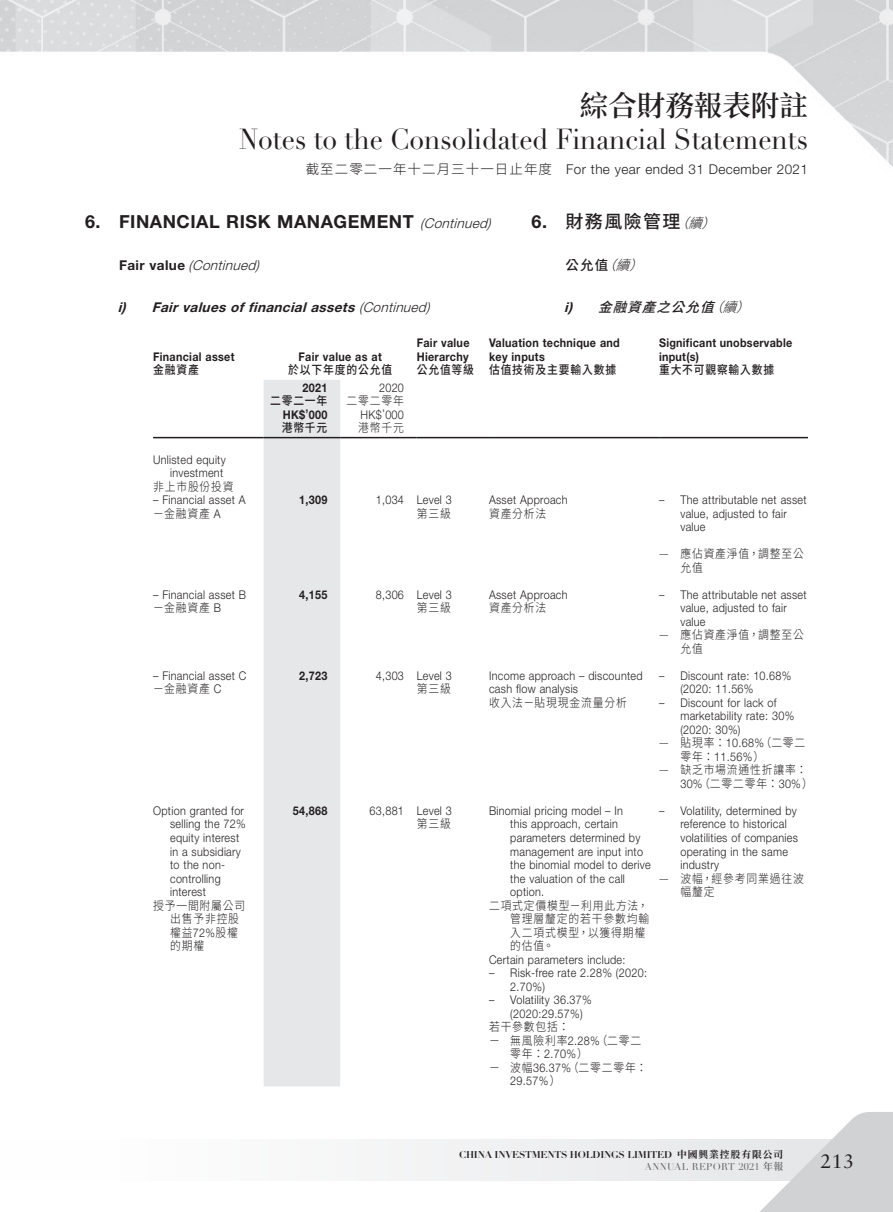
<style>
.page{position:relative;width:893px;height:1212px;background:#fff}
.page>*{position:absolute;margin:0;border:0;box-sizing:border-box;transform-origin:0 0}
.t1{font:28.5px "Didot LT Std";color:#231f20;scale:.93 1}
.t2{font:600 28.5px "Source Han Serif TC";color:#231f20}
.t3{font:19.5px "Sabon LT Std";color:#231f20}
.Heading_1{font:700 18px "Helvetica Neue LT Std";letter-spacing:.03em;color:#231f20}
.C_Heading_1{font:500 18px "Source Han Sans TC";letter-spacing:.08em;color:#231f20}
.t4{font:300 13.5px "Helvetica Neue LT Std";letter-spacing:.03em;color:#231f20}
.Heading_3{font:italic 700 13.5px "Helvetica Neue LT Std";color:#231f20}
.Heading_2{font:italic 300 13.5px "Helvetica Neue LT Std";color:#231f20}
.C_Heading_3{font:italic 500 13.5px "Source Han Sans TC";color:#231f20}
.C_Heading_2{font:500 13.5px "Source Han Sans TC";color:#231f20}
.Body_Text{font:300 12px/13.5px "Helvetica Neue LT Std";letter-spacing:.03em;color:#231f20;scale:.9 1}
.Body_Text-2{font:300 12px/13.5px "Source Han Sans TC";letter-spacing:.08em;color:#231f20;scale:.9 1}
.Body_Text-3{font:700 12px/13.5px "Helvetica Neue LT Std";letter-spacing:.03em;color:#231f20;scale:.9 1}
.Body_Text-4{font:500 12px "Source Han Sans TC";letter-spacing:.08em;color:#231f20;scale:.9 1}
.t5{font:700 9.75px/12px "Didot LT Std";letter-spacing:-.02em;color:#231f20;text-align:right}
.s1{font-family:"Source Han Sans TC"}
.s2{font-family:"Helvetica Neue LT Std";font-weight:700}
.s3{font-weight:300;font-style:italic;font-size:13.5px}
.s4{font-weight:300;font-style:italic}
.s5{font-weight:300}
.s6{font-weight:700;font-style:normal}
.s7{font-family:"Helvetica Neue LT Std"}
.s8{font-family:"Source Han Serif TC"}
.s9{font-weight:400;color:#636366}
.s10{font-family:"Source Han Serif TC";font-weight:600;color:#636366}
</style>
<div class="page">
<img style="left:0;top:0;width:893px;height:167px">
<div style="left:0;top:1140px;width:843px;height:41px;background:#f5f5f6"></div>
<svg style="left:738px;top:1112px;width:155px;height:100px"></svg>
<div style="left:264px;top:380px;width:76px;height:706px;background:#e6e7e9"></div>
<hr style="left:153px;top:437px;width:111px;height:1px;background:#231f20">
<hr style="left:264px;top:437px;width:76px;height:1px;background:#231f20">
<hr style="left:340px;top:437px;width:77px;height:1px;background:#231f20">
<hr style="left:417px;top:437px;width:72px;height:1px;background:#231f20">
<hr style="left:489px;top:437px;width:170px;height:1px;background:#231f20">
<hr style="left:659px;top:437px;width:149px;height:1px;background:#231f20">
<h1 class="t2" style="left:580px;top:90px;width:229px">綜合財務報表附註</h1>
<h1 class="t1" style="left:239px;top:122px;width:613px">Notes to the Consolidated Financial Statements</h1>
<p class="t4" style="left:306px;top:161px;width:504px"><span class="s1">截至二零二一年十二月三十一日止年度</span> For the year ended 31 December 2021</p>
<p class="C_Heading_1" style="left:531px;top:212px;width:196px"><span class="s2">6.</span> 財務風險管理<span class="s3">（續）</span></p>
<p class="C_Heading_2" style="left:566px;top:258px;width:89px">公允值<span class="s4">（續）</span></p>
<p class="C_Heading_3" style="left:564px;top:300px;width:197px"><span class="s2">i)</span> 金融資產之公允值<span class="s5">（續）</span></p>
<p class="Heading_1" style="left:85px;top:211px;width:408px">6. FINANCIAL RISK MANAGEMENT <span class="s3">(Continued)</span></p>
<p class="Heading_2" style="left:119px;top:257px;width:142px"><span class="s6">F a i r v a l u e</span> (Continued)</p>
<p class="Heading_3" style="left:118px;top:299px;width:314px">i) Fairvalues offinancialassets <span class="s5">(Continued)</span></p>
<p class="Body_Text-3" style="left:153px;top:349px;width:92px">Financial asset</p>
<p class="Body_Text-4" style="left:153px;top:363px;width:52px">金融資產</p>
<p class="Body_Text-3" style="left:659px;top:336px;width:149px">Significant unobservable</p>
<p class="Body_Text-3" style="left:659px;top:349px;width:46px">input(s)</p>
<p class="Body_Text-4" style="left:659px;top:363px;width:129px">重大不可觀察輸入數據</p>
<p class="Body_Text-3" style="left:417px;top:336px;width:60px">Fair value<br>Hierarchy</p>
<p class="Body_Text-4" style="left:417px;top:363px;width:65px">公允值等級</p>
<p class="Body_Text-3" style="left:489px;top:336px;width:147px">Valuation technique and</p>
<p class="Body_Text-3" style="left:489px;top:349px;width:64px">key inputs</p>
<p class="Body_Text-4" style="left:489px;top:363px;width:143px">估值技術及主要輸入數據</p>
<p class="Body_Text-3" style="left:299px;top:349px;width:94px">Fair value as at</p>
<p class="Body_Text-4" style="left:288px;top:363px;width:117px">於以下年度的公允值</p>
<p class="Body_Text-3" style="left:302px;top:381px;width:29px">2021</p>
<p class="Body_Text-4" style="left:270px;top:394px;width:65px">二零二一年</p>
<p class="Body_Text" style="left:379px;top:381px;width:29px">2020</p>
<p class="Body_Text-2" style="left:347px;top:394px;width:65px">二零二零年</p>
<p class="Body_Text" style="left:153px;top:453px;width:82px;text-align:right">Unlisted equity investment</p>
<p class="Body_Text-2" style="left:153px;top:480px;width:91px">非上市股份投資</p>
<p class="Body_Text" style="left:153px;top:493px;width:104px">– Financial asset A</p>
<p class="Body_Text-2" style="left:153px;top:507px;width:77px">－金融資產 <span class="s7">A</span></p>
<p class="Body_Text" style="left:153px;top:588px;width:105px">– Financial asset B</p>
<p class="Body_Text-2" style="left:153px;top:601px;width:77px">－金融資產 <span class="s7">B</span></p>
<p class="Body_Text" style="left:153px;top:669px;width:105px">– Financial asset C</p>
<p class="Body_Text-2" style="left:153px;top:682px;width:77px">－金融資產 <span class="s7">C</span></p>
<p class="Body_Text" style="left:170px;top:804px;width:86px;text-indent:-17px">Option granted for selling the 72% equity interest in a subsidiary to the non&shy;controlling interest</p>
<p class="Body_Text-2" style="left:170px;top:898px;width:85px;text-indent:-17px">授予一間附屬公司出售予非控股權益<span class="s7">72%</span>股權的期權</p>
<p class="Body_Text-3" style="left:283px;top:408px;width:51px">HK$’000</p>
<p class="Body_Text" style="left:361px;top:408px;width:50px">HK$’000</p>
<p class="Body_Text-4" style="left:282px;top:421px;width:52px">港幣千元</p>
<p class="Body_Text-2" style="left:358px;top:421px;width:52px">港幣千元</p>
<p class="Body_Text-3" style="left:299px;top:493px;width:33px">1,309</p>
<p class="Body_Text" style="left:376px;top:493px;width:33px">1,034</p>
<p class="Body_Text" style="left:417px;top:493px;width:41px">Level 3</p>
<p class="Body_Text-2" style="left:417px;top:507px;width:39px">第三級</p>
<p class="Body_Text-3" style="left:299px;top:588px;width:33px">4,155</p>
<p class="Body_Text" style="left:376px;top:588px;width:33px">8,306</p>
<p class="Body_Text" style="left:417px;top:588px;width:41px">Level 3</p>
<p class="Body_Text-2" style="left:417px;top:601px;width:39px">第三級</p>
<p class="Body_Text" style="left:489px;top:493px;width:89px">Asset Approach</p>
<p class="Body_Text-2" style="left:489px;top:507px;width:65px">資產分析法</p>
<p class="Body_Text" style="left:680px;top:493px;width:142px;text-indent:-21px">– The attributable net asset value, adjusted to fair value</p>
<p class="Body_Text-2" style="left:680px;top:547px;width:139px;text-indent:-21px">— 應佔資產淨值，調整至公允值</p>
<p class="Body_Text" style="left:489px;top:588px;width:89px">Asset Approach</p>
<p class="Body_Text-2" style="left:489px;top:601px;width:65px">資產分析法</p>
<p class="Body_Text" style="left:680px;top:588px;width:142px;text-indent:-21px">– The attributable net asset value, adjusted to fair value</p>
<p class="Body_Text-2" style="left:680px;top:628px;width:139px;text-indent:-21px">— 應佔資產淨值，調整至公允值</p>
<p class="Body_Text-3" style="left:299px;top:669px;width:33px">2,723</p>
<p class="Body_Text" style="left:376px;top:669px;width:33px">4,303</p>
<p class="Body_Text" style="left:417px;top:669px;width:41px">Level 3</p>
<p class="Body_Text-2" style="left:417px;top:682px;width:39px">第三級</p>
<p class="Body_Text" style="left:489px;top:669px;width:172px">Income approach – discounted cash flow analysis</p>
<p class="Body_Text-2" style="left:489px;top:696px;width:155px">收入法－貼現現金流量分析</p>
<p class="Body_Text-3" style="left:293px;top:804px;width:40px">54,868</p>
<p class="Body_Text" style="left:369px;top:804px;width:40px">63,881</p>
<p class="Body_Text" style="left:417px;top:804px;width:41px">Level 3</p>
<p class="Body_Text-2" style="left:417px;top:817px;width:39px">第三級</p>
<p class="Body_Text" style="left:510px;top:804px;width:157px;text-indent:-21px">Binomial pricing model – In<br>this approach, certain parameters determined by management are input into the binomial model to derive the valuation of the call option.</p>
<p class="Body_Text-2" style="left:510px;top:898px;width:156px;text-indent:-21px">二項式定價模型－利用此方法，管理層釐定的若干參數均輸入二項式模型，以獲得期權的估值。</p>
<p class="Body_Text" style="left:489px;top:952px;width:153px">Certain parameters include:</p>
<p class="Body_Text" style="left:510px;top:966px;width:154px;text-indent:-21px">– Risk-free rate 2.28% (2020:<br>2.70%)</p>
<p class="Body_Text" style="left:510px;top:993px;width:92px;text-indent:-21px">– Volatility 36.37% (2020:29.57%)</p>
<p class="Body_Text-2" style="left:489px;top:1020px;width:91px">若干參數包括：</p>
<p class="Body_Text-2" style="left:510px;top:1033px;width:147px;text-indent:-21px">－ 無風險利率<span class="s7">2.28%</span>（二零二零年：<span class="s7">2.70%</span>）</p>
<p class="Body_Text" style="left:510px;top:1060px;width:153px;text-indent:-21px"><span class="s1">－ 波幅</span>36.37%<span class="s1">（二零二零年：<br></span>29.57%<span class="s1">）</span></p>
<p class="Body_Text" style="left:680px;top:669px;width:125px;text-indent:-21px">– Discount rate: 10.68% (2020: 11.56%</p>
<p class="Body_Text" style="left:680px;top:696px;width:128px;text-indent:-21px">– Discount for lack of marketability rate: 30% (2020: 30%)</p>
<p class="Body_Text-2" style="left:680px;top:736px;width:140px;text-indent:-21px">— 貼現率：<span class="s7">10.68%</span>（二零二零年：<span class="s7">11.56%</span>）</p>
<p class="Body_Text-2" style="left:680px;top:763px;width:149px;text-indent:-21px">— 缺乏市場流通性折讓率：<br><span class="s7">30%</span>（二零二零年：<span class="s7">30%</span>）</p>
<p class="Body_Text" style="left:680px;top:804px;width:132px;text-indent:-21px">– Volatility, determined by reference to historical volatilities of companies operating in the same industry</p>
<p class="Body_Text-2" style="left:680px;top:871px;width:139px;text-indent:-21px">— 波幅，經參考同業過往波幅釐定</p>
<p class="t5" style="left:459px;top:1149px;width:326px">CHINA INVESTMENTS HOLDINGS LIMITED <span class="s8">中國興業控股有限公司<br></span><span class="s9">ANNUAL REPORT 2021</span> <span class="s10">年報</span></p>
<h2 class="t3" style="left:820px;top:1150px;width:35px">213</h2>
</div>
